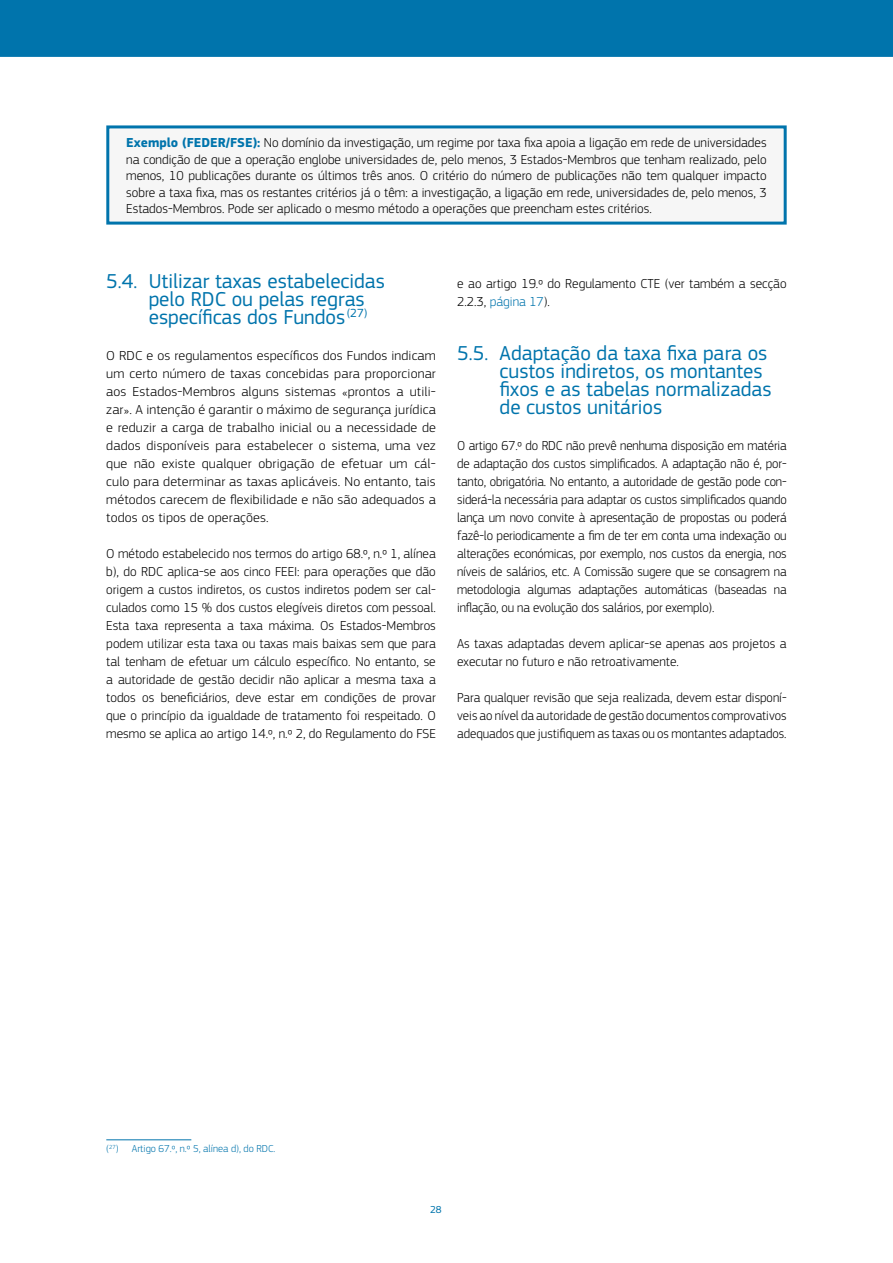
<style>
.page{position:relative;width:893px;height:1263px;background:#fff}
.page>*{position:absolute;margin:0;border:0;box-sizing:border-box;transform-origin:0 0}
.t1{font:21px/18px "EC Square Sans Pro";color:#0074ac}
.Body{font:300 13.5px/18px "EC Square Sans Pro";color:#000;text-align:justify}
.Box_Body{font:300 13.5px/16.5px "EC Square Sans Pro";color:#000;text-align:justify}
.Body-2{font:300 13.5px/18px "EC Square Sans Pro";color:#000;text-align:justify;scale:1.05 1}
.t2{font:300 10.5px "EC Square Sans Pro";color:#0074ac}
.t3{font:10.5px "EC Square Sans Pro";color:#0074ac}
.s1{font-weight:700;color:#0074ac}
.s2{color:#0074ac}
</style>
<div class="page">
<div style="left:0;top:0;width:893px;height:57px;background:#0074ac"></div>
<div style="left:108px;top:127px;width:677px;height:96px;background:#f6f6f6"></div>
<div style="left:106px;top:125px;width:681px;height:100px;border:3px solid #0074ac"></div>
<hr style="left:106px;top:1139px;width:85px;height:1px;background:#0074ac">
<p class="Box_Body" style="left:126px;top:134px;width:642px"><span class="s1">Exemplo (FEDER/FSE):</span> No domínio da investigação, um regime por taxa fixa apoia a ligação em rede de universidades na condição de que a operação englobe universidades de, pelo menos, 3 Estados-Membros que tenham realizado, pelo menos, 10 publicações durante os últimos três anos. O critério do número de publicações não tem qualquer impacto sobre a taxa fixa, mas os restantes critérios já o têm: a investigação, a ligação em rede, universidades de, pelo menos, 3<br>Estados-Membros. Pode ser aplicado o mesmo método a operações que preencham estes critérios.</p>
<p class="t1" style="left:149px;top:272px;width:238px;text-indent:-43px">5.4. Utilizar taxas estabelecidas pelo RDC ou pelas regras específicas dos Fundos<sup>(27)</sup></p>
<p class="Body-2" style="left:106px;top:346px;width:315px">O RDC e os regulamentos específicos dos Fundos indicam um certo número de taxas concebidas para proporcionar aos Estados-Membros alguns sistemas «prontos a utili&shy;zar». A intenção é garantir o máximo de segurança jurídica e reduzir a carga de trabalho inicial ou a necessidade de dados disponíveis para estabelecer o sistema, uma vez que não existe qualquer obrigação de efetuar um cál&shy;culo para determinar as taxas aplicáveis. No entanto, tais métodos carecem de flexibilidade e não são adequados a todos os tipos de operações.</p>
<p class="Body" style="left:106px;top:544px;width:331px">O método estabelecido nos termos do artigo 68.º, n.º 1, alínea b), do RDC aplica-se aos cinco FEEI: para operações que dão origem a custos indiretos, os custos indiretos podem ser cal&shy;culados como 15 % dos custos elegíveis diretos com pessoal.<br>Esta taxa representa a taxa máxima. Os Estados-Membros podem utilizar esta taxa ou taxas mais baixas sem que para tal tenham de efetuar um cálculo específico. No entanto, se a autoridade de gestão decidir não aplicar a mesma taxa a todos os beneficiários, deve estar em condições de provar que o princípio da igualdade de tratamento foi respeitado. O mesmo se aplica ao artigo 14.º, n.º 2, do Regulamento do FSE</p>
<p class="Body" style="left:457px;top:274px;width:331px">e ao artigo 19.º do Regulamento CTE (ver também a secção<br>2.2.3, <span class="s2">página 17</span>).</p>
<p class="t1" style="left:500px;top:344px;width:273px;text-indent:-43px">5.5. Adaptação da taxa fixa para os custos indiretos, os montantes fixos e as tabelas normalizadas de custos unitários</p>
<p class="Body" style="left:457px;top:436px;width:331px">O artigo 67.º do RDC não prevê nenhuma disposição em matéria de adaptação dos custos simplificados. A adaptação não é, por&shy;tanto, obrigatória. No entanto, a autoridade de gestão pode con&shy;siderá-la necessária para adaptar os custos simplificados quando lança um novo convite à apresentação de propostas ou poderá fazê-lo periodicamente a fim de ter em conta uma indexação ou alterações económicas, por exemplo, nos custos da energia, nos níveis de salários, etc. A Comissão sugere que se consagrem na metodologia algumas adaptações automáticas (baseadas na inflação, ou na evolução dos salários, por exemplo).</p>
<p class="Body" style="left:457px;top:634px;width:331px">As taxas adaptadas devem aplicar-se apenas aos projetos a executar no futuro e não retroativamente.</p>
<p class="Body" style="left:457px;top:688px;width:331px">Para qualquer revisão que seja realizada, devem estar disponí&shy;veis ao nível da autoridade de gestão documentos comprovativos adequados que justifiquem as taxas ou os montantes adaptados.</p>
<p class="t2" style="left:106px;top:1143px;width:171px">(<sup>27</sup>) Artigo 67.º, n.º 5, alínea d), do RDC.</p>
<p class="t3" style="left:430px;top:1203px;width:13px">28</p>
</div>
